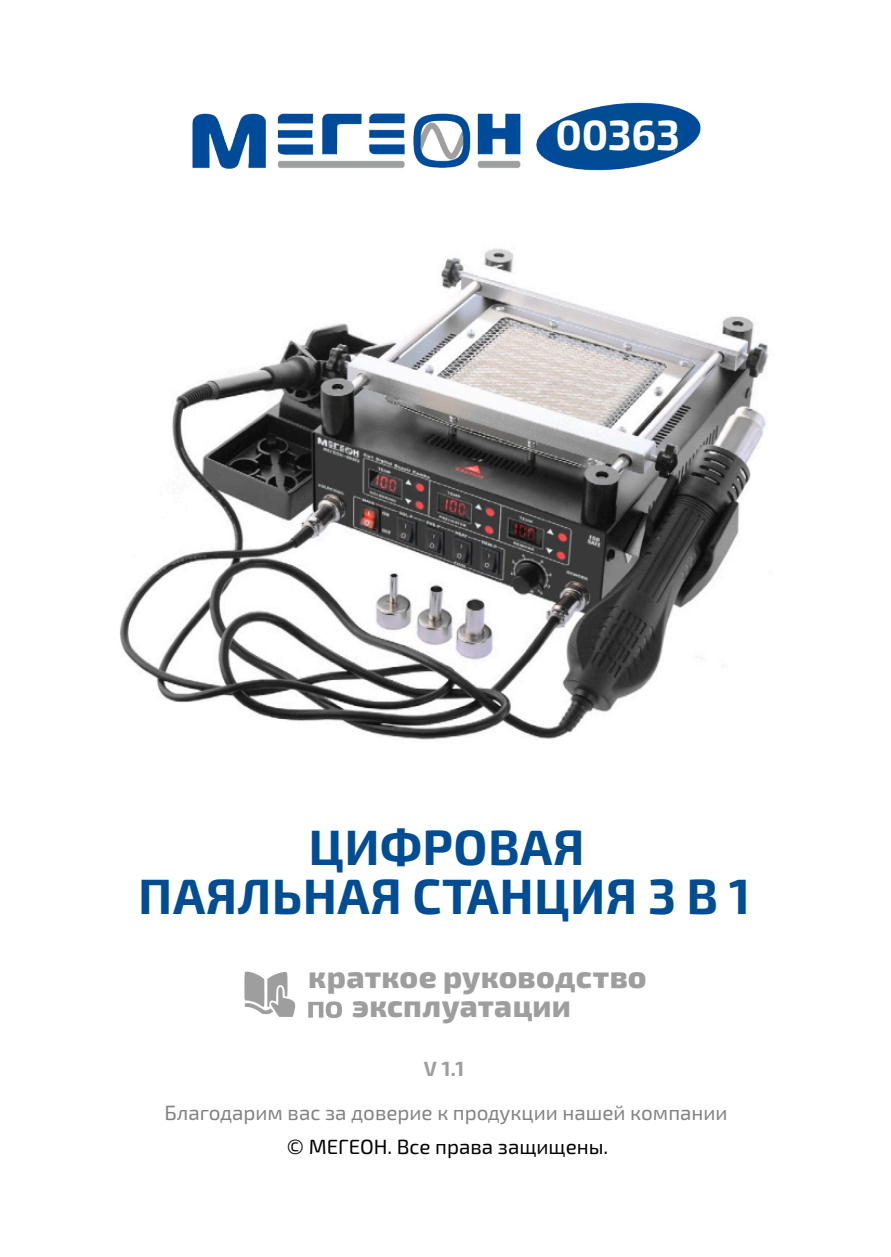
<style>
.page{position:relative;width:891px;height:1257px;background:#fff}
.page>*{position:absolute;margin:0;border:0;box-sizing:border-box;transform-origin:0 0}
.t1{font:700 49.5px/49.5px "Exo 2.0";letter-spacing:.01em;color:#004d93;text-align:center}
.t2{font:700 42.3px "Exo 2.0";letter-spacing:-.005em;color:#fff}
.t3{font:800 31.2px "Exo 2.0";letter-spacing:.01em;color:#9e9e9e}
.t4{font:20.7px "Exo 2.0";color:#828282}
.t5{font:20.7px "Exo 2.0";color:#000}
.t6{font:700 20.7px "Exo 2.0";color:#9e9e9e}
</style>
<div class="page">
<img style="left:120px;top:248px;width:649px;height:492px">
<img style="left:192px;top:102px;width:509px;height:69px">
<div style="left:550px;top:108px;width:136px;height:55px;background:#004d93;border-radius:50%"></div>
<svg style="left:244px;top:971px;width:98px;height:47px"></svg>
<div style="left:298px;top:960px;width:350px;height:40px;background:#fff"></div>
<h2 class="t2" style="left:556px;top:120px;width:126px">00363</h2>
<h1 class="t1" style="left:138px;top:827px;width:614px">ЦИФРОВАЯ<br>ПАЯЛЬНАЯ СТАНЦИЯ 3 В 1</h1>
<h3 class="t3" style="left:308px;top:966px;width:340px">краткое руководство</h3>
<h3 class="t3" style="left:352px;top:995px;width:220px">эксплуатации</h3>
<p class="t6" style="left:424px;top:1061px;width:42px">V 1.1</p>
<p class="t4" style="left:164px;top:1106px;width:565px">Благодарим вас за доверие к продукции нашей компании</p>
<p class="t5" style="left:287px;top:1139px;width:323px">© МЕГЕОН. Все права защищены.</p>
</div>
